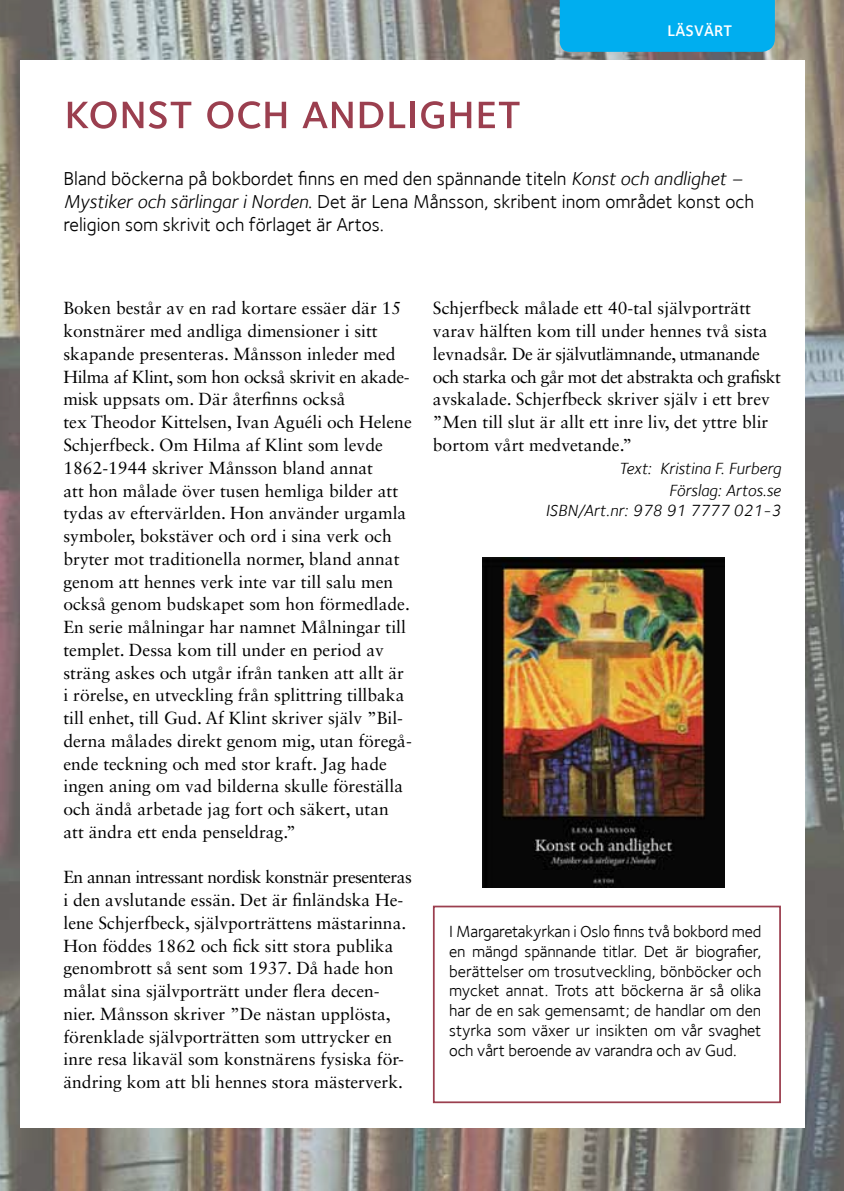
<style>
.page{position:relative;width:844px;height:1191px;background:#fff}
.page>*{position:absolute;margin:0;border:0;box-sizing:border-box;transform-origin:0 0}
.t1{font:50.75px "Foundry Sterling Med Exp";color:#9b3f4f}
.t2{font:19.25px/22.8px "Foundry Sterling Book Old Style";color:#000}
.t3{font:17.5px/22.8px "Sabon LT Std";color:#000}
.t4{font:16.62px/19.9px "Foundry Sterling Book Old Style";letter-spacing:-.01em;color:#000;text-align:justify}
.t5{font:italic 16.62px/22.8px "Foundry Sterling";color:#000;text-align:right}
.t6{font:600 15.75px "Foundry Sterling";letter-spacing:.01em;color:#fff}
.s1{font-family:"Foundry Sterling Bk It Old Style"}
</style>
<div class="page">
<img style="left:0;top:0;width:843px;height:1191px">
<div style="left:20px;top:61px;width:784px;height:1067px;background:#fff"></div>
<div style="left:433px;top:905px;width:347px;height:198px;border:2px solid #9b3f4f"></div>
<img style="left:482px;top:557px;width:242px;height:330px">
<div style="left:559px;top:0;width:215px;height:52px;background:#00aeef"></div>
<h1 class="t1" style="left:64px;top:81px;width:458px">konst och andlighet</h1>
<p class="t6" style="left:667px;top:22px;width:56px">LÄSVÄRT</p>
<p class="t2" style="left:63px;top:168px;width:692px">Bland böckerna på bokbordet finns en med den spännande titeln <span class="s1">Konst och andlighet –<br>Mystiker och särlingar i Norden</span>. Det är Lena Månsson, skribent inom området konst och religion som skrivit och förlaget är Artos.</p>
<p class="t3" style="left:63px;top:297px;width:350px">Boken består av en rad kortare essäer där 15 konstnärer med andliga dimensioner i sitt skapande presenteras. Månsson inleder med Hilma af Klint, som hon också skrivit en akade&shy;misk uppsats om. Där återfinns också<br>tex Theodor Kittelsen, Ivan Aguéli och Helene Schjerfbeck. Om Hilma af Klint som levde 1862-1944 skriver Månsson bland annat<br>att hon målade över tusen hemliga bilder att tydas av eftervärlden. Hon använder urgamla symboler, bokstäver och ord i sina verk och bryter mot traditionella normer, bland annat genom att hennes verk inte var till salu men också genom budskapet som hon förmedlade.<br>En serie målningar har namnet Målningar till templet. Dessa kom till under en period av sträng askes och utgår ifrån tanken att allt är i rörelse, en utveckling från splittring tillbaka till enhet, till Gud. Af Klint skriver själv ”Bil&shy;derna målades direkt genom mig, utan föregå&shy;ende teckning och med stor kraft. Jag hade ingen aning om vad bilderna skulle föreställa och ändå arbetade jag fort och säkert, utan att ändra ett enda penseldrag.”</p>
<p class="t3" style="left:63px;top:865px;width:350px">En annan intressant nordisk konstnär presenteras i den avslutande essän. Det är finländska He&shy;lene Schjerfbeck, självporträttens mästarinna.<br>Hon föddes 1862 och fick sitt stora publika genombrott så sent som 1937. Då hade hon målat sina självporträtt under flera decen&shy;nier. Månsson skriver ”De nästan upplösta, förenklade självporträtten som uttrycker en inre resa likaväl som konstnärens fysiska för&shy;ändring kom att bli hennes stora mästerverk.</p>
<p class="t3" style="left:433px;top:297px;width:349px">Schjerfbeck målade ett 40-tal självporträtt varav hälften kom till under hennes två sista levnadsår. De är självutlämnande, utmanande och starka och går mot det abstrakta och grafiskt avskalade. Schjerfbeck skriver själv i ett brev ”Men till slut är allt ett inre liv, det yttre blir bortom vårt medvetande.”</p>
<p class="t5" style="left:618px;top:456px;width:163px">Text: Kristina F. Furberg<br>Förslag: Artos.se</p>
<p class="t5" style="left:545px;top:499px;width:237px">ISBN/Art.nr: 978 91 7777 021-3</p>
<p class="t4" style="left:449px;top:921px;width:313px">I Margaretakyrkan i Oslo finns två bokbord med en mängd spännande titlar. Det är biografier, berättelser om trosutveckling, bönböcker och mycket annat. Trots att böckerna är så olika har de en sak gemensamt; de handlar om den styrka som växer ur insikten om vår svaghet och vårt beroende av varandra och av Gud.</p>
</div>
